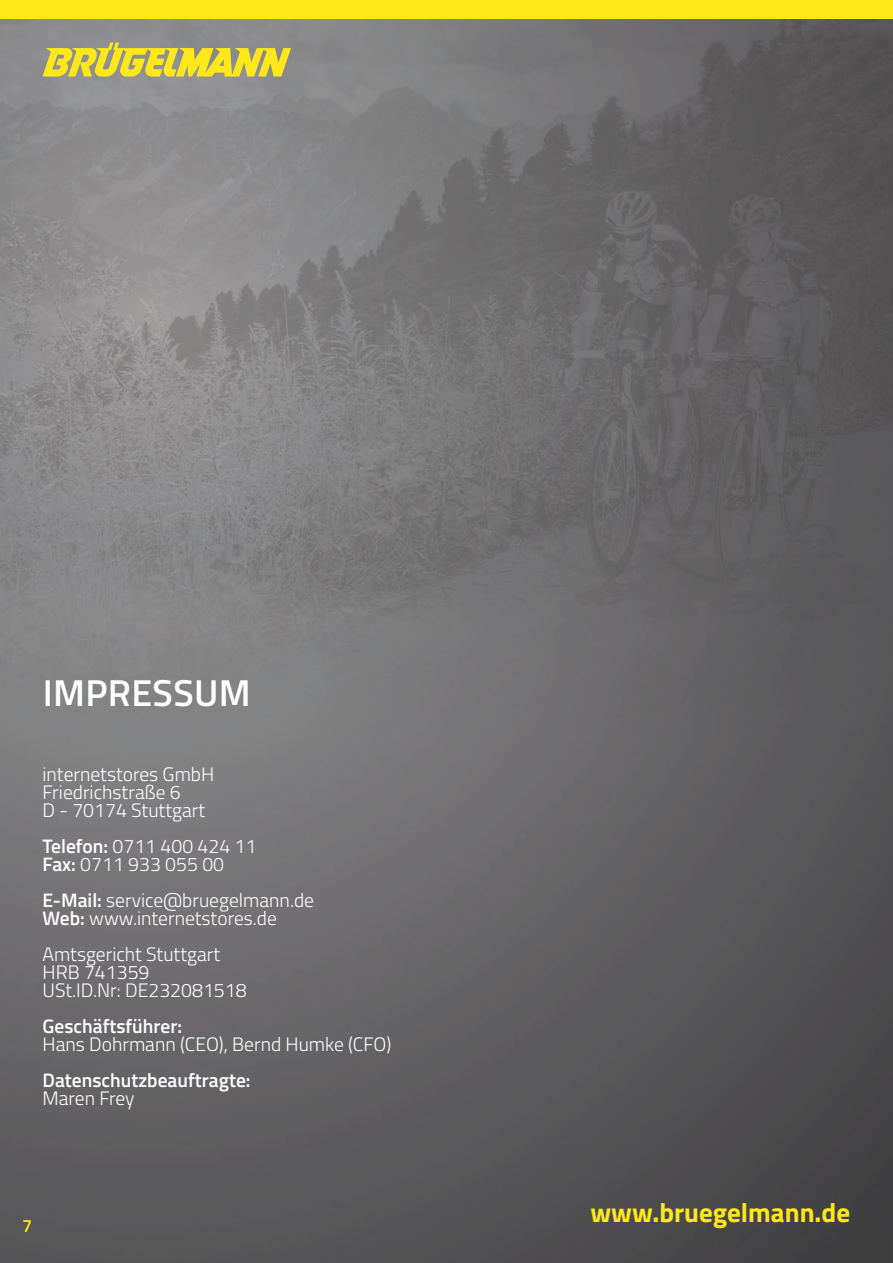
<style>
.page{position:relative;width:893px;height:1263px;background:#fff}
.page>*{position:absolute;margin:0;border:0;box-sizing:border-box;transform-origin:0 0}
.t1{font:600 37.5px "Titillium Web";letter-spacing:.01em;color:#fff}
.t2{font:700 27px "Titillium Web";color:#fee819}
.t3{font:300 19.5px/18px "Titillium Web";color:#fff}
.t4{font:600 19.5px "Titillium Web";color:#fff}
.t5{font:600 18px "Titillium Web";color:#fee819}
.s1{font-weight:600}
</style>
<div class="page">
<img style="left:0;top:18px;width:893px;height:1245px">
<div style="left:0;top:0;width:893px;height:18px;background:#fee819"></div>
<svg style="left:43px;top:43px;width:248px;height:34px;background:#cfc24a"></svg>
<h1 class="t1" style="left:43px;top:665px;width:210px">IMPRESSUM</h1>
<p class="t3" style="left:43px;top:764px;width:173px">internetstores GmbH<br>Friedrichstraße 6<br>D - 70174 Stuttgart</p>
<p class="t3" style="left:43px;top:836px;width:215px"><span class="s1">Telefon:</span> 0711 400 424 11<br><span class="s1">Fax:</span> 0711 933 055 00</p>
<p class="t3" style="left:43px;top:890px;width:273px"><span class="s1">E-Mail:</span> service@bruegelmann.de<br><span class="s1">Web:</span> www.internetstores.de</p>
<p class="t3" style="left:43px;top:944px;width:206px">Amtsgericht Stuttgart<br>HRB 741359<br>USt.ID.Nr: DE232081518</p>
<p class="t4" style="left:43px;top:1011px;width:141px">Geschäftsführer:</p>
<p class="t3" style="left:43px;top:1034px;width:350px">Hans Dohrmann (CEO), Bernd Humke (CFO)</p>
<p class="t4" style="left:43px;top:1065px;width:210px">Datenschutzbeauftragte:</p>
<p class="t3" style="left:43px;top:1088px;width:94px">Maren Frey</p>
<p class="t5" style="left:22px;top:1212px;width:12px">7</p>
<h2 class="t2" style="left:590px;top:1191px;width:261px">www.bruegelmann.de</h2>
</div>
